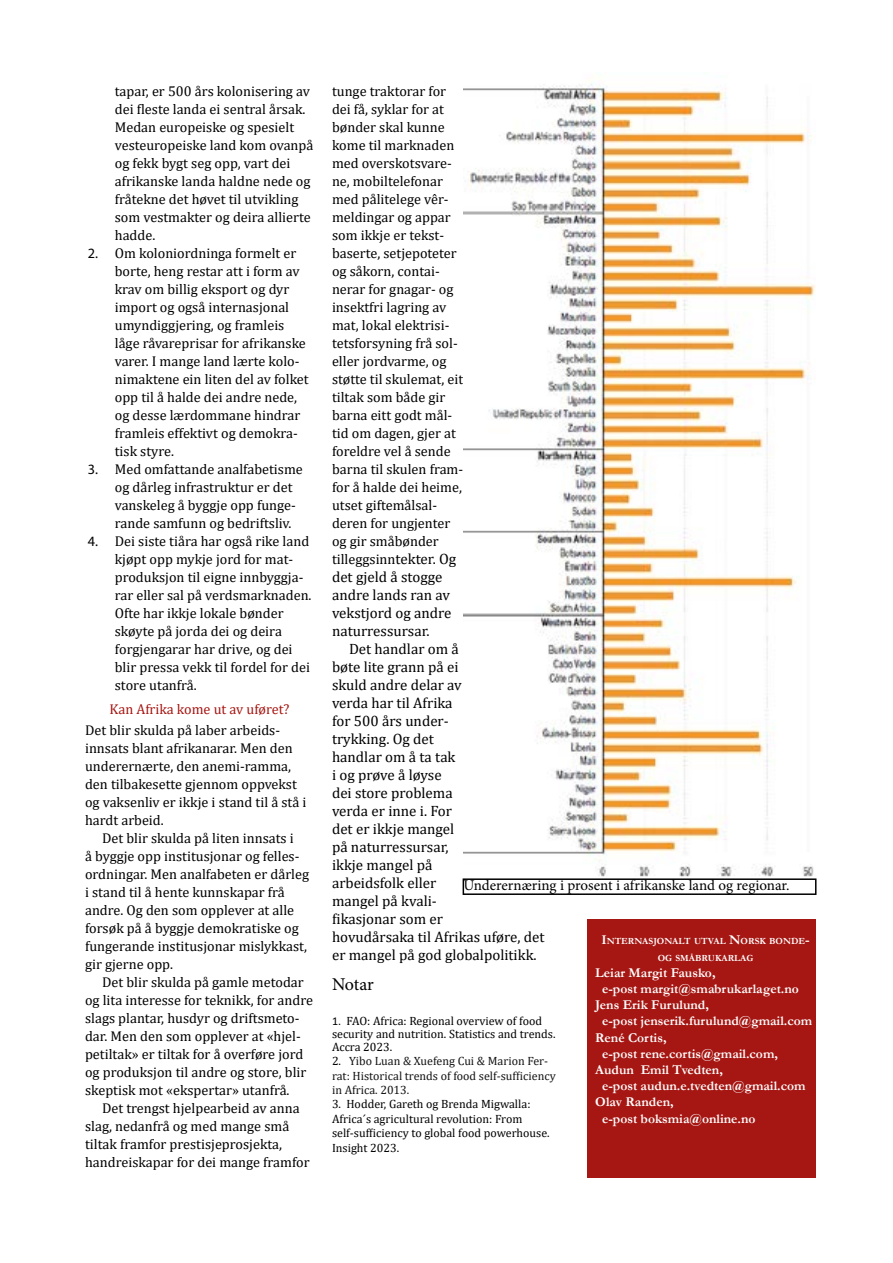
<style>
.page{position:relative;width:893px;height:1263px;background:#fff}
.page>*{position:absolute;margin:0;border:0;box-sizing:border-box;transform-origin:0 0}
.t1{font:18px "Minion Pro";letter-spacing:-.01em;color:#000}
.t2{font:15px/18px "Cambria";color:#000}
.t3{font:15px "Minion Pro";color:#000}
.t4{font:14.25px/18px "Cambria";color:#000}
.t5{font:14.25px "Cambria";color:#a61612}
.t6{font:700 13.5px "Garamond";color:#fff}
.t7{font:12px/14.4px "Cambria";color:#000}
.t8{font:12px/14.4px "Cambria";color:#131413}
.t9{font:700 9.45px/16.2px "Garamond";color:#fff;text-align:center}
.s1{font-family:"Myriad Pro"}
.s2{font-size:15px}
.s3{font-family:"Calibri"}
.s4{color:#000}
.s5{font-size:13.5px}
</style>
<div class="page">
<div style="left:587px;top:919px;width:229px;height:259px;background:#a61612"></div>
<img style="left:463px;top:80px;width:353px;height:797px">
<div style="left:463px;top:878px;width:353px;height:17px;border:2px solid #000"></div>
<p class="t4" style="left:115px;top:82px;width:200px">tapar, er 500 års kolonisering av dei fleste landa ei sentral årsak.<br>Medan europeiske og spesielt vesteuropeiske land kom ovanpå og fekk bygt seg opp, vart dei afrikanske landa haldne nede og fråtekne det høvet til utvikling som vestmakter og deira allierte hadde.</p>
<p class="t4" style="left:115px;top:244px;width:195px;text-indent:-27px"><span class="s1">2.</span> Om koloniordninga formelt er borte, heng restar att i form av krav om billig eksport og dyr import og også internasjonal umyndiggjering, og framleis låge råvareprisar for afrikanske varer. I mange land lærte kolo&shy;nimaktene ein liten del av folket opp til å halde dei andre nede, og desse lærdommane hindrar framleis effektivt og demokra&shy;tisk styre.</p>
<p class="t4" style="left:115px;top:460px;width:189px;text-indent:-27px"><span class="s1">3.</span> Med omfattande analfabetisme og dårleg infrastruktur er det vanskeleg å byggje opp funge&shy;rande samfunn og bedriftsliv.</p>
<p class="t4" style="left:115px;top:532px;width:198px;text-indent:-27px"><span class="s1">4.</span> Dei siste tiåra har også rike land kjøpt opp mykje jord for mat&shy;produksjon til eigne innbyggja&shy;rar eller sal på verdsmarknaden.<br>Ofte har ikkje lokale bønder skøyte på jorda dei og deira forgjengarar har drive, og dei blir pressa vekk til fordel for dei store utanfrå.</p>
<p class="t5" style="left:109px;top:701px;width:182px">Kan Afrika kome ut av uføret?</p>
<p class="t4" style="left:85px;top:721px;width:223px">Det blir skulda på laber arbeids&shy;innsats blant afrikanarar. Men den underernærte, den anemi-ramma, den tilbakesette gjennom oppvekst og vaksenliv er ikkje i stand til å stå i hardt arbeid.</p>
<p class="t4" style="left:85px;top:829px;width:225px;text-indent:17px">Det blir skulda på liten innsats i<br>å byggje opp institusjonar og felles&shy;ordningar. Men analfabeten er dårleg i stand til å hente kunnskapar frå andre. Og den som opplever at alle forsøk på å byggje demokratiske og fungerande institusjonar mislykkast, gir gjerne opp.</p>
<p class="t4" style="left:85px;top:973px;width:229px;text-indent:17px">Det blir skulda på gamle metodar og lita interesse for teknikk, for andre slags plantar, husdyr og driftsmeto&shy;dar. Men den som opplever at «hjel&shy;petiltak» er tiltak for å overføre jord og produksjon til andre og store, blir skeptisk mot «ekspertar» utanfrå.</p>
<p class="t4" style="left:85px;top:1099px;width:226px;text-indent:17px">Det trengst hjelpearbeid av anna slag, nedanfrå og med mange små tiltak framfor prestisjeprosjekta, handreiskapar for dei mange framfor</p>
<p class="t4" style="left:332px;top:82px;width:133px">tunge traktorar for dei få, syklar for at bønder skal kunne kome til marknaden med overskotsvare&shy;ne, mobiltelefonar med pålitelege vêr&shy;meldingar og appar som ikkje er tekst&shy;baserte, setjepoteter og såkorn, contai&shy;nerar for gnagar- og insektfri lagring av mat, lokal elektrisi&shy;tetsforsyning frå sol&shy;eller jordvarme, og støtte til skulemat, eit tiltak som både gir barna eitt godt mål&shy;tid om dagen, gjer at foreldre vel å sende barna til skulen fram&shy;for å halde dei heime, utset giftemålsal&shy;deren for ungjenter og gir småbønder tilleggsinn<span class="s2">tekter. Og</span></p>
<p class="t2" style="left:332px;top:568px;width:121px">det gjeld å stogge andre lands ran av vekstjord og andre naturressursar.</p>
<p class="t2" style="left:332px;top:640px;width:214px;text-indent:17px">Det handlar om å<br>bøte lite grann på ei<br>skuld andre delar av<br>verda har til Afrika<br>for 500 års under-<br>trykking. Og det<br>handlar om å ta tak<br>i og prøve å løyse<br>dei store problema<br>verda er inne i. For<br>det er ikkje mangel<br>på naturressursar,<br>ikkje mangel på<br>arbeidsfolk eller<br>mangel på kvali-<br>fikasjonar som er<br>hovudårsaka til Afrikas uføre, det er mangel på god globalpolitikk.</p>
<p class="t1" style="left:332px;top:972px;width:43px">Notar</p>
<p class="t7" style="left:332px;top:1014px;width:225px;line-height:12.9px"><span class="s3">1.</span> FAO: Africa: Regional overview of food security and nutrition. Statistics and trends.<br>Accra 2023.</p>
<p class="t8" style="left:332px;top:1054px;width:225px"><span class="s4">2.</span> Yibo Luan &amp; Xuefeng Cui &amp; Marion Fer&shy;rat: Historical trends of food self-sufficiency in Africa. 2013.</p>
<p class="t7" style="left:332px;top:1097px;width:219px">3. Hodder, Gareth og Brenda Migwalla:<br>Africa´s agricultural revolution: From self-sufficiency to global food powerhouse.<br>Insight 2023.</p>
<p class="t3" style="left:463px;top:875px;width:328px">Underernæring i prosent i afrikanske land og regionar.</p>
<p class="t9" style="left:601px;top:933px;width:210px"><span class="s5">I</span>NTERNASJONALT UTVAL <span class="s5">N</span>ORSK BONDE<span class="s5">-<br></span>OG SMÅBRUKARLAG</p>
<p class="t6" style="left:595px;top:963px;width:122px">Leiar Margit Fausko,</p>
<p class="t6" style="left:602px;top:979px;width:198px">e-post margit@smabrukarlaget.no</p>
<p class="t6" style="left:595px;top:996px;width:115px">Jens Erik Furulund,</p>
<p class="t6" style="left:602px;top:1012px;width:212px">e-post jenserik.furulund@gmail.com</p>
<p class="t6" style="left:595px;top:1028px;width:73px">René Cortis,</p>
<p class="t6" style="left:602px;top:1044px;width:177px">e-post rene.cortis@gmail.com,</p>
<p class="t6" style="left:595px;top:1060px;width:129px">Audun Emil Tvedten,</p>
<p class="t6" style="left:602px;top:1077px;width:205px">e-post audun.e.tvedten@gmail.com</p>
<p class="t6" style="left:595px;top:1093px;width:80px">Olav Randen,</p>
<p class="t6" style="left:602px;top:1109px;width:155px">e-post boksmia@online.no</p>
</div>
